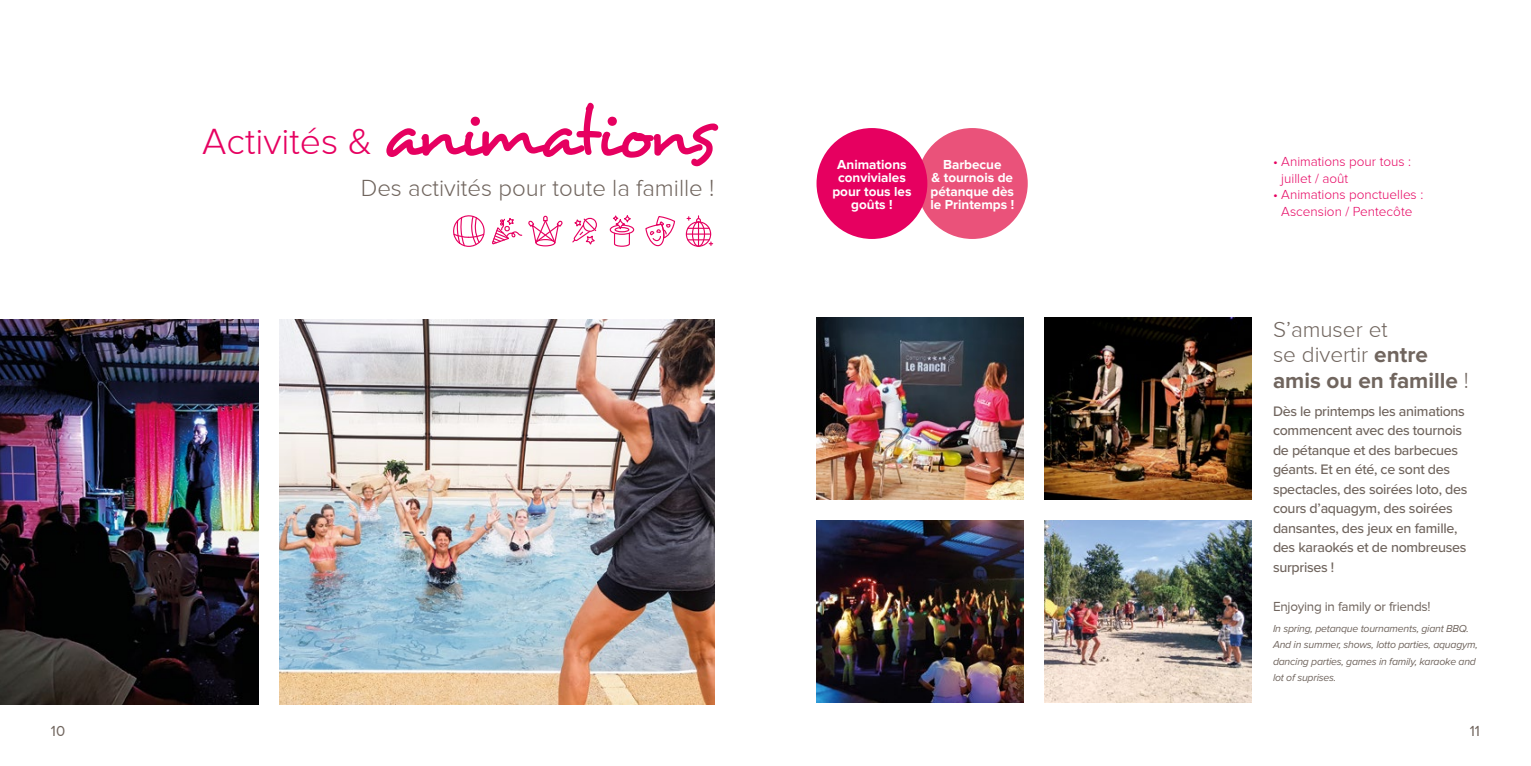
<style>
.page{position:relative;width:1531px;height:766px;background:#fff}
.page>*{position:absolute;margin:0;border:0;box-sizing:border-box;transform-origin:0 0}
.t1{font:300 37.5px "Proxima Nova";color:#e60060}
.t2{font:300 24px "Proxima Nova";color:#70655e}
.t3{font:300 22.5px/25.5px "Proxima Nova";color:#70655e}
.t4{font:15px "Proxima Nova";color:#70655e}
.t5{font:500 14.25px/19.5px "Proxima Nova";letter-spacing:-.02em;color:#70655e}
.t6{font:700 13.5px/13.5px "Proxima Nova";color:#fff;text-align:center}
.t7{font:300 13.5px/16.5px "Proxima Nova";color:#e60060}
.t8{font:13.5px "Proxima Nova";letter-spacing:-.02em;color:#70655e}
.t9{font:italic 10.5px/16.5px "Proxima Nova";letter-spacing:-.02em;color:#70655e}
.s1{font-family:"Desyrel";font-weight:400;font-size:69px}
.s2{font-weight:700}
</style>
<div class="page">
<div style="left:917px;top:128px;width:111px;height:111px;background:#ea527a;border-radius:50%"></div>
<img style="left:279px;top:319px;width:435px;height:385px">
<img style="left:1045px;top:520px;width:206px;height:182px">
<img style="left:1045px;top:317px;width:206px;height:182px">
<img style="left:816px;top:317px;width:207px;height:182px">
<img style="left:0;top:319px;width:258px;height:385px">
<div style="left:816px;top:128px;width:111px;height:111px;background:#e60060;border-radius:50%"></div>
<img style="left:816px;top:520px;width:207px;height:182px">
<svg style="left:453px;top:215px;width:32px;height:32px"></svg>
<div style="left:535px;top:239px;width:20px;height:7px;border:1px solid #e60060;border-radius:50%"></div>
<svg style="left:609px;top:215px;width:26px;height:32px"></svg>
<div style="left:686px;top:221px;width:25px;height:26px;border:1px solid #e60060;border-radius:50%"></div>
<div style="left:692px;top:221px;width:13px;height:26px;border:1px solid #e60060;border-radius:50%"></div>
<svg style="left:686px;top:216px;width:27px;height:30px"></svg>
<svg style="left:492px;top:215px;width:71px;height:30px"></svg>
<svg style="left:572px;top:217px;width:25px;height:28px"></svg>
<svg style="left:645px;top:216px;width:30px;height:31px"></svg>
<h1 class="t1" style="left:202px;top:121px;width:514px">Activités &amp; <span class="s1">animations</span></h1>
<h2 class="t2" style="left:361px;top:175px;width:355px">Des activités pour toute la famille !</h2>
<p class="t6" style="left:832px;top:158px;width:81px">Animations conviviales pour tous les goûts !</p>
<p class="t6" style="left:930px;top:158px;width:85px">Barbecue<br>&amp; tournois de pétanque dès le Printemps !</p>
<p class="t7" style="left:1281px;top:154px;width:131px;text-indent:-8px">• Animations pour tous : juillet / août</p>
<p class="t7" style="left:1273px;top:187px;width:152px;text-align:center">• Animations ponctuelles :<br>Ascension / Pentecôte</p>
<h3 class="t3" style="left:1273px;top:317px;width:197px">S’amuser et<br>se divertir <span class="s2">entre amis ou en famille</span> !</h3>
<p class="t5" style="left:1273px;top:400px;width:196px">Dès le printemps les animations commencent avec des tournois de pétanque et des barbecues géants. Et en été, ce sont des spectacles, des soirées loto, des cours d’aquagym, des soirées dansantes, des jeux en famille, des karaokés et de nombreuses surprises !</p>
<p class="t8" style="left:1273px;top:599px;width:159px">Enjoying in family or friends!</p>
<p class="t9" style="left:1273px;top:619px;width:206px">In spring, petanque tournaments, giant BBQ.<br>And in summer, shows, lotto parties, aquagym, dancing parties, games in family, karaoke and lot of suprises.</p>
<p class="t4" style="left:51px;top:722px;width:16px">10</p>
<p class="t4" style="left:1470px;top:722px;width:12px">11</p>
</div>
